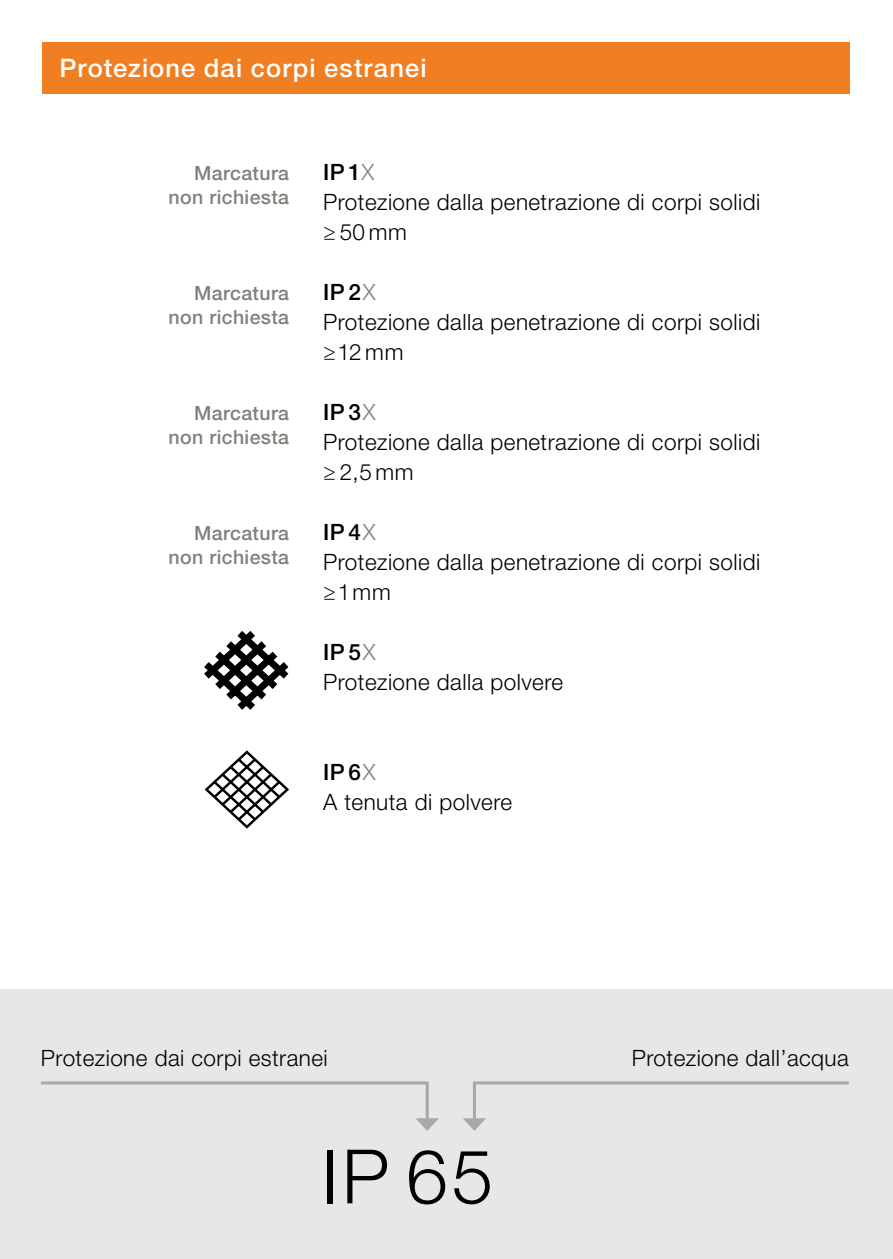
<style>
.page{position:relative;width:893px;height:1259px;background:#fff}
.page>*{position:absolute;margin:0;border:0;box-sizing:border-box;transform-origin:0 0}
.t1{font:300 75px "Helvetica Neue LT Std";color:#000}
.t2{font:500 25.5px "Helvetica Neue LT Std";letter-spacing:.045em;color:#fff}
.t3{font:300 22.5px/30px "Helvetica Neue LT Std";letter-spacing:.02em;color:#000}
.t4{font:500 19.5px/24px "Helvetica Neue LT Std";letter-spacing:.02em;color:#81807a;text-align:right}
.s1{font-weight:500}
.s2{color:#81807a}
</style>
<div class="page">
<div style="left:0;top:990px;width:893px;height:269px;background:#e7e7e7"></div>
<div style="left:43px;top:43px;width:807px;height:51px;background:#f07f23"></div>
<svg style="left:204px;top:631px;width:84px;height:79px"></svg>
<svg style="left:205px;top:750px;width:84px;height:78px"></svg>
<svg style="left:41px;top:1081px;width:398px;height:50px"></svg>
<svg style="left:463px;top:1081px;width:386px;height:50px"></svg>
<p class="t2" style="left:60px;top:53px;width:369px">Protezione dai corpi estranei</p>
<p class="t4" style="left:168px;top:160px;width:122px">Marcatura non richiesta</p>
<p class="t3" style="left:323px;top:156px;width:439px"><span class="s1">IP1</span><span class="s2">X<br></span>Protezione dalla penetrazione di corpi solidi ≥50mm</p>
<p class="t4" style="left:168px;top:280px;width:122px">Marcatura non richiesta</p>
<p class="t3" style="left:323px;top:276px;width:439px"><span class="s1">IP2</span><span class="s2">X<br></span>Protezione dalla penetrazione di corpi solidi ≥12 mm</p>
<p class="t4" style="left:168px;top:400px;width:122px">Marcatura non richiesta</p>
<p class="t3" style="left:323px;top:396px;width:439px"><span class="s1">IP3</span><span class="s2">X<br></span>Protezione dalla penetrazione di corpi solidi ≥ 2,5 mm</p>
<p class="t4" style="left:168px;top:520px;width:122px">Marcatura non richiesta</p>
<p class="t3" style="left:323px;top:516px;width:439px"><span class="s1">IP4</span><span class="s2">X<br></span>Protezione dalla penetrazione di corpi solidi ≥1mm</p>
<p class="t3" style="left:323px;top:636px;width:242px"><span class="s1">IP5</span><span class="s2">X<br></span>Protezione dalla polvere</p>
<p class="t3" style="left:323px;top:756px;width:190px"><span class="s1">IP6</span><span class="s2">X<br></span>A tenuta di polvere</p>
<p class="t3" style="left:41px;top:1042px;width:288px">Protezione dai corpi estranei</p>
<p class="t3" style="left:632px;top:1042px;width:219px">Protezione dall’acqua</p>
<h1 class="t1" style="left:322px;top:1130px;width:173px">IP 65</h1>
</div>
